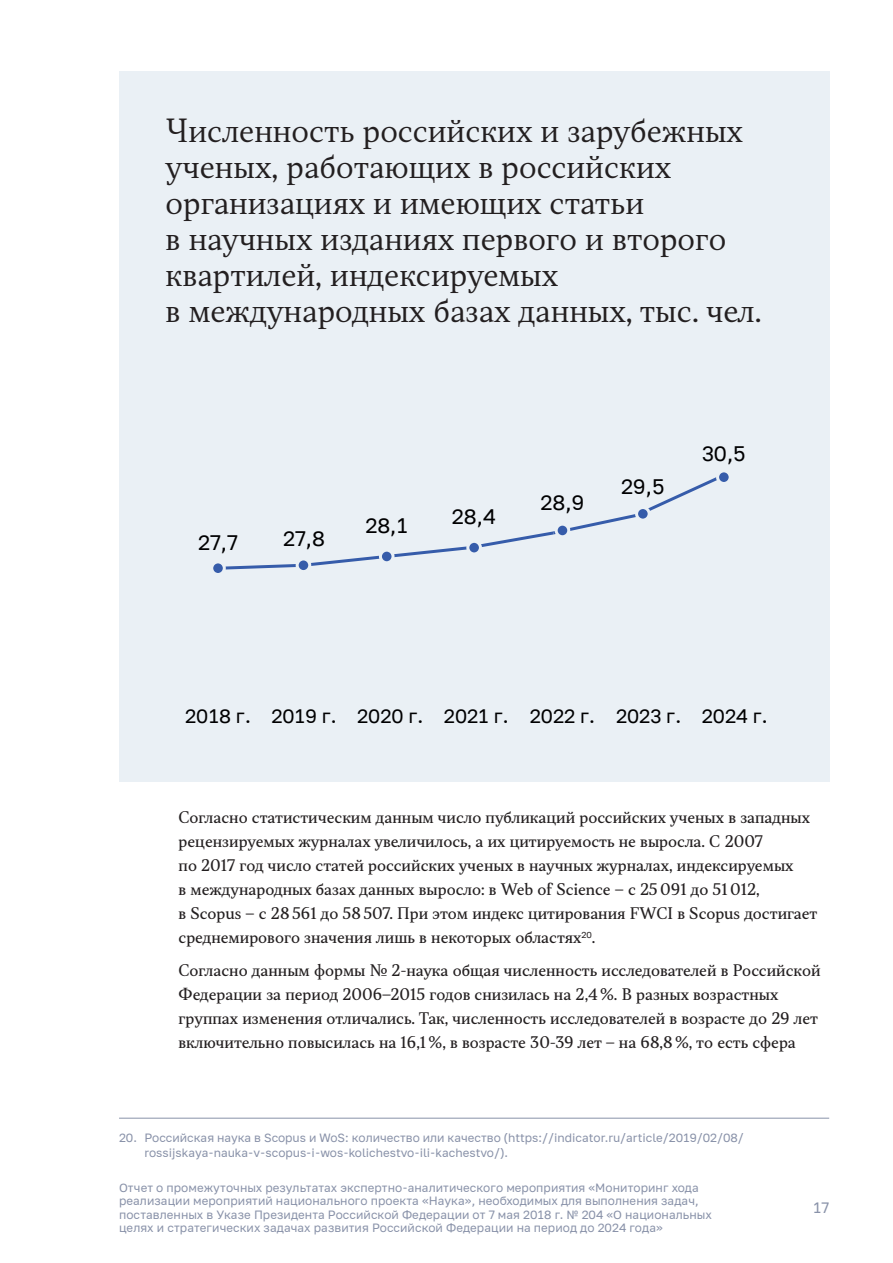
<style>
.page{position:relative;width:893px;height:1263px;background:#fff}
.page>*{position:absolute;margin:0;border:0;box-sizing:border-box;transform-origin:0 0}
.t1{font:300 30px/36px "TT Jenevers";color:#231f20}
.t2{font:21px "PT Russia Text";color:#000001}
.t3{font:19.5px "PT Russia Text";color:#000001}
.Текст___Абзац{font:15px/24px "TT Jenevers";color:#231f20}
.t4{font:15px "PT Russia Text";color:#8992a9}
.Cноска{font:12px/13.5px "PT Russia Text";letter-spacing:.005em;color:#8992a9}
</style>
<div class="page">
<div style="left:119px;top:71px;width:710px;height:710px;background:#eaf0f5"></div>
<svg style="left:226px;top:477px;width:491px;height:93px"></svg>
<div style="left:212px;top:562px;width:12px;height:12px;background:#365caa;border-radius:50%"></div>
<div style="left:210px;top:560px;width:16px;height:16px;border:3px solid #eaf0f5;border-radius:50%"></div>
<div style="left:297px;top:559px;width:13px;height:12px;background:#365caa;border-radius:50%"></div>
<div style="left:296px;top:557px;width:15px;height:16px;border:3px solid #eaf0f5;border-radius:50%"></div>
<div style="left:380px;top:550px;width:13px;height:13px;background:#365caa;border-radius:50%"></div>
<div style="left:379px;top:549px;width:15px;height:15px;border:3px solid #eaf0f5;border-radius:50%"></div>
<div style="left:468px;top:541px;width:12px;height:13px;background:#365caa;border-radius:50%"></div>
<div style="left:466px;top:540px;width:16px;height:15px;border:3px solid #eaf0f5;border-radius:50%"></div>
<div style="left:556px;top:524px;width:13px;height:13px;background:#365caa;border-radius:50%"></div>
<div style="left:555px;top:523px;width:15px;height:15px;border:3px solid #eaf0f5;border-radius:50%"></div>
<div style="left:637px;top:507px;width:12px;height:13px;background:#365caa;border-radius:50%"></div>
<div style="left:635px;top:506px;width:16px;height:16px;border:3px solid #eaf0f5;border-radius:50%"></div>
<div style="left:718px;top:471px;width:12px;height:12px;background:#365caa;border-radius:50%"></div>
<div style="left:716px;top:469px;width:16px;height:16px;border:3px solid #eaf0f5;border-radius:50%"></div>
<hr style="left:119px;top:1118px;width:710px;height:1px;background:#8992a9">
<p class="t1" style="left:166px;top:113px;width:597px">Численность российских и зарубежных ученых, работающих в российских организациях и имеющих статьи<br>в научных изданиях первого и второго квартилей, индексируемых<br>в международных базах данных, тыс. чел.</p>
<p class="t2" style="left:198px;top:531px;width:41px">27,7</p>
<p class="t2" style="left:283px;top:526px;width:43px">27,8</p>
<p class="t2" style="left:365px;top:513px;width:44px">28,1</p>
<p class="t2" style="left:452px;top:505px;width:45px">28,4</p>
<p class="t2" style="left:541px;top:491px;width:45px">28,9</p>
<p class="t2" style="left:621px;top:475px;width:45px">29,5</p>
<p class="t2" style="left:702px;top:442px;width:45px">30,5</p>
<p class="t3" style="left:185px;top:705px;width:584px">2018 г. 2019 г. 2020 г. 2021 г. 2022 г. 2023 г. 2024 г.</p>
<p class="Текст___Абзац" style="left:179px;top:806px;width:640px">Согласно статистическим данным число публикаций российских ученых в западных рецензируемых журналах увеличилось, а их цитируемость не выросла. С 2007<br>по 2017 год число статей российских ученых в научных журналах, индексируемых<br>в международных базах данных выросло: в Web of Science – с 25 091 до 51 012,<br>в Scopus – с 28 561 до 58 507. При этом индекс цитирования FWCI в Scopus достигает среднемирового значения лишь в некоторых областях<sup>20</sup>.</p>
<p class="Текст___Абзац" style="left:179px;top:958px;width:643px">Согласно данным формы № 2-наука общая численность исследователей в Российской Федерации за период 2006–2015 годов снизилась на 2,4 %. В разных возрастных группах изменения отличались. Так, численность исследователей в возрасте до 29 лет включительно повысилась на 16,1 %, в возрасте 30-39 лет – на 68,8 %, то есть сфера</p>
<p class="Cноска" style="left:145px;top:1130px;width:601px;line-height:15px;text-indent:-26px">20. Российская наука в Scopus и WoS: количество или качество (https://indicator.ru/article/2019/02/08/ rossijskaya-nauka-v-scopus-i-wos-kolichestvo-ili-kachestvo/).</p>
<p class="Cноска" style="left:119px;top:1180px;width:594px">Отчет о промежуточных результатах экспертно-аналитического мероприятия «Мониторинг хода реализации мероприятий национального проекта «Наука», необходимых для выполнения задач, поставленных в Указе Президента Российской Федерации от 7 мая 2018 г. № 204 «О национальных целях и стратегических задачах развития Российской Федерации на период до 2024 года»</p>
<p class="t4" style="left:813px;top:1199px;width:17px">17</p>
</div>
